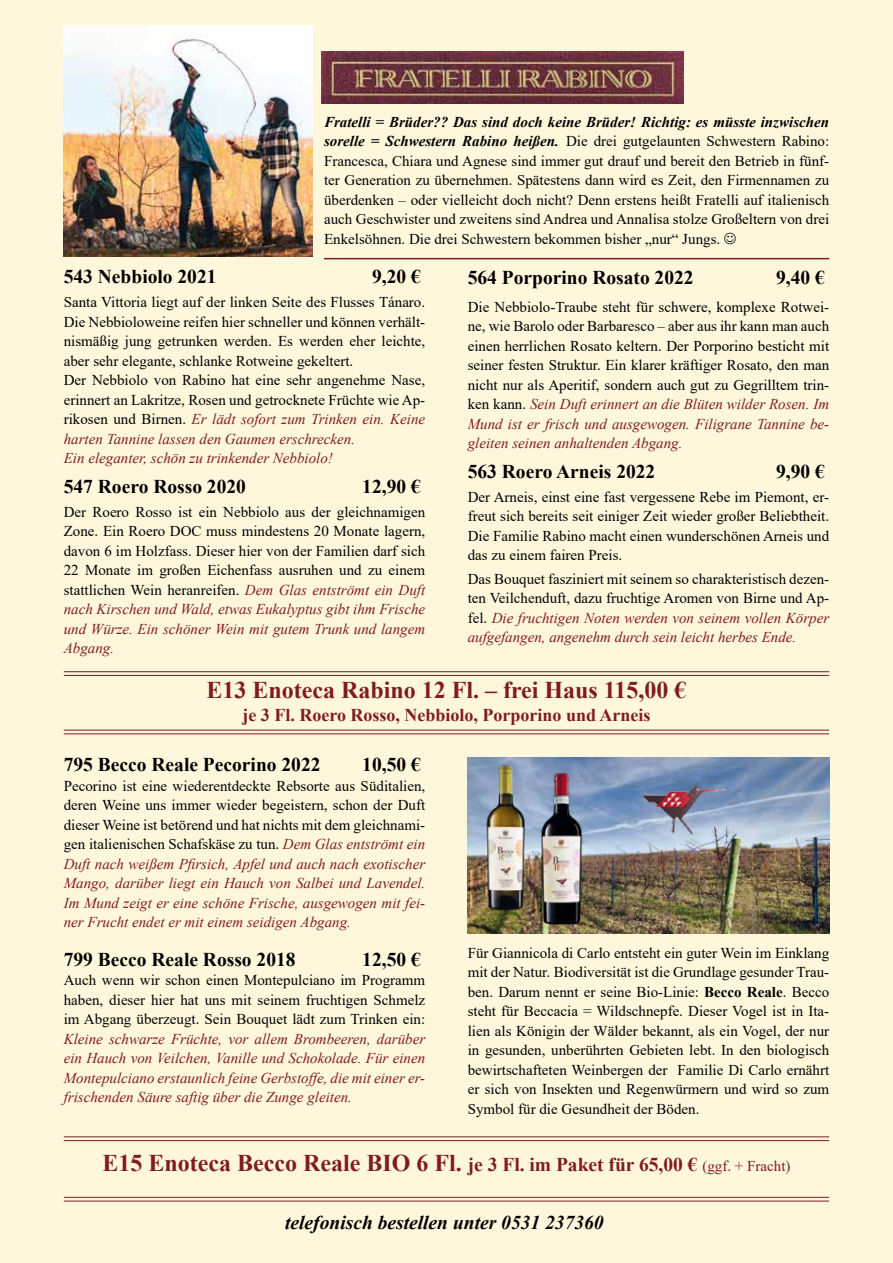
<style>
.page{position:relative;width:893px;height:1263px;background:#fff7dc}
.page>*{position:absolute;margin:0;border:0;box-sizing:border-box;transform-origin:0 0}
.t1{font:700 24px "Times New Roman";color:#801b23}
.t2{font:700 19.5px "Times New Roman";color:#000}
.t3{font:italic 700 19.5px "Times New Roman";color:#000}
.t4{font:700 18px "Times New Roman";color:#801b23}
.t5{font:15px/19.5px "Times New Roman";color:#000;text-align:justify}
.t6{font:italic 15px/19.5px "Times New Roman";color:#801b23;text-align:justify}
.s1{font-weight:700;font-style:italic}
.s2{font-style:italic;color:#801b23}
.s3{font-style:normal;color:#000}
.s4{font-weight:700}
.s5{font-size:19.5px}
.s6{font-weight:400;font-size:15px}
</style>
<div class="page">
<img style="left:321px;top:52px;width:363px;height:52px">
<img style="left:64px;top:26px;width:248px;height:230px">
<hr style="left:324px;top:258px;width:505px;height:1px;background:#801b23">
<img style="left:468px;top:758px;width:361px;height:176px">
<img style="left:483px;top:757px;width:45px;height:157px">
<img style="left:535px;top:765px;width:52px;height:169px">
<img style="left:617px;top:768px;width:109px;height:82px">
<hr style="left:64px;top:671px;width:765px;height:1px;background:#801b23">
<hr style="left:64px;top:675px;width:765px;height:1px;background:#801b23">
<hr style="left:64px;top:730px;width:765px;height:1px;background:#801b23">
<hr style="left:64px;top:733px;width:765px;height:1px;background:#801b23">
<hr style="left:64px;top:1136px;width:765px;height:1px;background:#801b23">
<hr style="left:64px;top:1140px;width:765px;height:1px;background:#801b23">
<hr style="left:64px;top:1197px;width:765px;height:1px;background:#801b23">
<hr style="left:64px;top:1201px;width:765px;height:1px;background:#801b23">
<p class="t5" style="left:324px;top:111px;width:507px"><span class="s1">Fratelli = Brüder?? Das sind doch keine Brüder! Richtig: es müsste inzwischen sorelle = Schwestern Rabino heißen.</span> Die drei gutgelaunten Schwestern Rabino:<br>Francesca, Chiara und Agnese sind immer gut drauf und bereit den Betrieb in fünf&shy;ter Generation zu übernehmen. Spätestens dann wird es Zeit, den Firmennamen zu überdenken – oder vielleicht doch nicht? Denn erstens heißt Fratelli auf italienisch auch Geschwister und zweitens sind Andrea und Annalisa stolze Großeltern von drei Enkelsöhnen. Die drei Schwestern bekommen bisher „nur“ Jungs.</p>
<h2 class="t2" style="left:64px;top:263px;width:154px">543 Nebbiolo 2021</h2>
<h2 class="t2" style="left:372px;top:263px;width:50px">9,20 €</h2>
<p class="t5" style="left:64px;top:292px;width:363px;text-align:left">Santa Vittoria liegt auf der linken Seite des Flusses Tánaro.<br>Die Nebbioloweine reifen hier schneller und können verhält&shy;nismäßig jung getrunken werden. Es werden eher leichte, aber sehr elegante, schlanke Rotweine gekeltert.<br>Der Nebbiolo von Rabino hat eine sehr angenehme Nase, erinnert an Lakritze, Rosen und getrocknete Früchte wie Ap&shy;rikosen und Birnen. <span class="s2">Er lädt sofort zum Trinken ein. Keine harten Tannine lassen den Gaumen erschrecken.<br>Ein eleganter, schön zu trinkender Nebbiolo!</span></p>
<h2 class="t2" style="left:64px;top:472px;width:184px">547 Roero Rosso 2020</h2>
<h2 class="t2" style="left:362px;top:472px;width:60px">12,90 €</h2>
<p class="t5" style="left:64px;top:501px;width:363px">Der Roero Rosso ist ein Nebbiolo aus der gleichnamigen Zone. Ein Roero DOC muss mindestens 20 Monate lagern, davon 6 im Holzfass. Dieser hier von der Familien darf sich 22 Monate im großen Eichenfass ausruhen und zu einem stattlichen Wein heranreifen. <span class="s2">Dem Glas entströmt ein Duft nach Kirschen und Wald, etwas Eukalyptus gibt ihm Frische und Würze. Ein schöner Wein mit gutem Trunk und langem Abgang.</span></p>
<h1 class="t1" style="left:206px;top:672px;width:482px">E13 Enoteca Rabino 12 Fl. – frei Haus 115,00 €</h1>
<p class="t4" style="left:242px;top:702px;width:410px">je 3 Fl. Roero Rosso, Nebbiolo, Porporino und Arneis</p>
<h2 class="t2" style="left:468px;top:263px;width:227px">564 Porporino Rosato 2022</h2>
<h2 class="t2" style="left:776px;top:263px;width:50px">9,40 €</h2>
<p class="t5" style="left:468px;top:296px;width:363px">Die Nebbiolo-Traube steht für schwere, komplexe Rotwei&shy;ne, wie Barolo oder Barbaresco – aber aus ihr kann man auch einen herrlichen Rosato keltern. Der Porporino besticht mit seiner festen Struktur. Ein klarer kräftiger Rosato, den man nicht nur als Aperitif, sondern auch gut zu Gegrilltem trin&shy;ken kann. <span class="s2">Sein Duft erinnert an die Blüten wilder Rosen. Im Mund ist er frisch und ausgewogen. Filigrane Tannine be&shy;gleiten seinen anhaltenden Abgang.</span></p>
<h2 class="t2" style="left:468px;top:457px;width:189px">563 Roero Arneis 2022</h2>
<h2 class="t2" style="left:776px;top:457px;width:50px">9,90 €</h2>
<p class="t5" style="left:468px;top:486px;width:363px">Der Arneis, einst eine fast vergessene Rebe im Piemont, er&shy;freut sich bereits seit einiger Zeit wieder großer Beliebtheit.<br>Die Familie Rabino macht einen wunderschönen Arneis und das zu einem fairen Preis.</p>
<p class="t5" style="left:468px;top:569px;width:363px">Das Bouquet fasziniert mit seinem so charakteristisch dezen&shy;ten Veilchenduft, dazu fruchtige Aromen von Birne und Ap&shy;fel. <span class="s2">Die fruchtigen Noten werden von seinem vollen Körper aufgefangen, angenehm durch sein leicht herbes Ende.</span></p>
<h2 class="t2" style="left:64px;top:751px;width:258px">795 Becco Reale Pecorino 2022</h2>
<h2 class="t2" style="left:362px;top:751px;width:60px">10,50 €</h2>
<p class="t6" style="left:64px;top:776px;width:363px"><span class="s3">Pecorino ist eine wiederentdeckte Rebsorte aus Süditalien, deren Weine uns immer wieder begeistern, schon der Duft dieser Weine ist betörend und hat nichts mit dem gleichnami&shy;gen italienischen Schafskäse zu tun.</span> Dem Glas entströmt ein Duft nach weißem Pfirsich, Apfel und auch nach exotischer Mango, darüber liegt ein Hauch von Salbei und Lavendel.<br>Im Mund zeigt er eine schöne Frische, ausgewogen mit fei&shy;ner Frucht endet er mit einem seidigen Abgang.</p>
<h2 class="t2" style="left:64px;top:945px;width:233px">799 Becco Reale Rosso 2018</h2>
<h2 class="t2" style="left:362px;top:945px;width:60px">12,50 €</h2>
<p class="t5" style="left:64px;top:970px;width:363px">Auch wenn wir schon einen Montepulciano im Programm haben, dieser hier hat uns mit seinem fruchtigen Schmelz im Abgang überzeugt. Sein Bouquet lädt zum Trinken ein:</p>
<p class="t6" style="left:64px;top:1028px;width:363px">Kleine schwarze Früchte, vor allem Brombeeren, darüber ein Hauch von Veilchen, Vanille und Schokolade. Für einen Montepulciano erstaunlich feine Gerbstoffe, die mit einer er&shy;frischenden Säure saftig über die Zunge gleiten.</p>
<p class="t5" style="left:468px;top:942px;width:363px">Für Giannicola di Carlo entsteht ein guter Wein im Einklang mit der Natur. Biodiversität ist die Grundlage gesunder Trau&shy;ben. Darum nennt er seine Bio-Linie: <span class="s4">Becco Reale</span>. Becco steht für Beccacia = Wildschnepfe. Dieser Vogel ist in Ita&shy;lien als Königin der Wälder bekannt, als ein Vogel, der nur in gesunden, unberührten Gebieten lebt. In den biologisch bewirtschafteten Weinbergen der Familie Di Carlo ernährt er sich von Insekten und Regenwürmern und wird so zum Symbol für die Gesundheit der Böden.</p>
<h1 class="t1" style="left:102px;top:1145px;width:689px">E15 Enoteca Becco Reale BIO 6 Fl. <span class="s5">je 3 Fl. im Paket für 65,00 €</span> <span class="s6">(ggf. + Fracht)</span></h1>
<h2 class="t3" style="left:285px;top:1208px;width:320px">telefonisch bestellen unter 0531 237360</h2>
</div>
